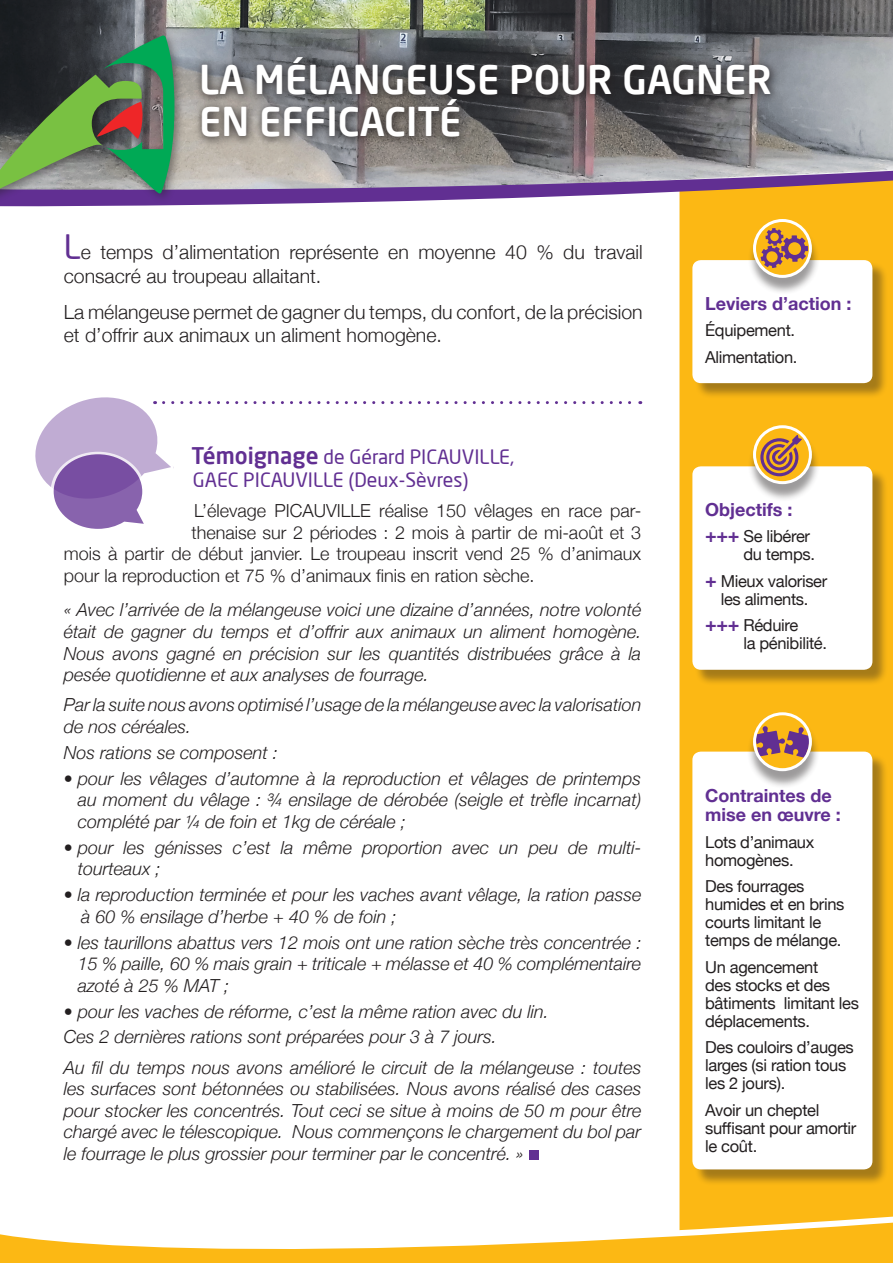
<style>
.page{position:relative;width:893px;height:1263px;background:#fff}
.page>*{position:absolute;margin:0;border:0;box-sizing:border-box;transform-origin:0 0}
.t1{font:500 39px "Neo Sans Pro";color:#fff}
.t2{font:300 19.5px/23.4px "Helvetica Neue";color:#231f20}
.neo_tableau{font:19.5px/23.4px "Neo Sans Pro";color:#612f92}
.t3{font:italic 300 18px/21.6px "Helvetica Neue";color:#231f20;text-align:justify}
.t4{font:300 18px "Helvetica Neue";color:#231f20}
.neo_tableau-2{font:700 18px/19.5px "Helvetica Neue";color:#612f92}
.neo_tableau-3{font:16.5px/18px "Helvetica Neue";letter-spacing:-.02em;color:#231f20}
.s1{font-family:"Neo Sans Pro";font-weight:400;font-size:33px;color:#612f92}
.s2{font-weight:500;font-size:22.5px}
.s3{font-weight:700;font-size:19.5px;color:#612f92}
</style>
<div class="page">
<div style="left:679px;top:214px;width:214px;height:996px;background:#fcb814"></div>
<img style="left:0;top:0;width:893px;height:137px">
<svg style="left:194px;top:50px;width:586px;height:87px;background:#585658"></svg>
<svg style="left:0;top:1210px;width:893px;height:53px"></svg>
<div style="left:529px;top:1151px;width:9px;height:9px;background:#612f92"></div>
<svg style="left:0;top:137px;width:893px;height:77px;background:#ad9c9b"></svg>
<div style="left:0;top:30px;width:187px;height:175px;background:#231f20;opacity:.5"></div>
<svg style="left:0;top:36px;width:175px;height:157px;background:#537151"></svg>
<svg style="left:35px;top:397px;width:606px;height:132px"></svg>
<div style="left:694px;top:262px;width:194px;height:137px;background:#231f20;opacity:.4"></div>
<div style="left:692px;top:260px;width:180px;height:123px;background:#fff;border-radius:9px"></div>
<div style="left:748px;top:223px;width:72px;height:73px;background:#231f20;opacity:.45"></div>
<svg style="left:754px;top:220px;width:56px;height:56px"></svg>
<svg style="left:761px;top:228px;width:47px;height:40px;background:#bf854f"></svg>
<div style="left:753px;top:219px;width:59px;height:59px;border:3px solid #fff;border-radius:50%"></div>
<div style="left:694px;top:468px;width:194px;height:218px;background:#231f20;opacity:.4"></div>
<div style="left:692px;top:466px;width:180px;height:204px;background:#fff;border-radius:9px"></div>
<div style="left:748px;top:429px;width:72px;height:73px;background:#231f20;opacity:.45"></div>
<svg style="left:754px;top:427px;width:56px;height:56px"></svg>
<svg style="left:760px;top:435px;width:42px;height:41px;background:#bb804e"></svg>
<div style="left:753px;top:425px;width:59px;height:59px;border:3px solid #fff;border-radius:50%"></div>
<div style="left:694px;top:753px;width:194px;height:433px;background:#231f20;opacity:.4"></div>
<div style="left:692px;top:752px;width:180px;height:417px;background:#fff;border-radius:9px"></div>
<div style="left:747px;top:716px;width:73px;height:73px;background:#231f20;opacity:.45"></div>
<svg style="left:754px;top:714px;width:56px;height:56px"></svg>
<svg style="left:755px;top:726px;width:55px;height:32px;background:#a46e65"></svg>
<div style="left:753px;top:712px;width:59px;height:59px;border:3px solid #fff;border-radius:50%"></div>
<p class="t1" style="left:199px;top:55px;width:574px">LA MÉLANGEUSE POUR GAGNER</p>
<p class="t1" style="left:199px;top:97px;width:264px">EN EFFICACITÉ</p>
<p class="t2" style="left:64px;top:239px;width:581px"><span class="s1">L</span>e temps d’alimentation représente en moyenne 40 % du travail consacré au troupeau allaitant.</p>
<p class="t2" style="left:64px;top:299px;width:580px">La mélangeuse permet de gagner du temps, du confort, de la précision et d’offrir aux animaux un aliment homogène.</p>
<p class="neo_tableau" style="left:191px;top:444px;width:324px"><span class="s2">Témoignage</span> de Gérard PICAUVILLE,<br>GAEC PICAUVILLE (Deux-Sèvres)</p>
<p class="t4" style="left:194px;top:496px;width:448px">L’élevage PICAUVILLE réalise 150 vêlages en race par-</p>
<p class="t4" style="left:191px;top:518px;width:451px">thenaise sur 2 périodes : 2 mois à partir de mi-août et 3</p>
<p class="t4" style="left:64px;top:539px;width:579px">mois à partir de début janvier. Le troupeau inscrit vend 25 % d’animaux</p>
<p class="t4" style="left:64px;top:561px;width:472px">pour la reproduction et 75 % d’animaux finis en ration sèche.</p>
<p class="t3" style="left:64px;top:598px;width:579px">« Avec l’arrivée de la mélangeuse voici une dizaine d’années, notre volonté était de gagner du temps et d’offrir aux animaux un aliment homogène.<br>Nous avons gagné en précision sur les quantités distribuées grâce à la pesée quotidienne et aux analyses de fourrage.</p>
<p class="t3" style="left:64px;top:693px;width:579px">Par la suite nous avons optimisé l’usage de la mélangeuse avec la valorisation de nos céréales.</p>
<p class="t3" style="left:64px;top:741px;width:216px">Nos rations se composent :</p>
<p class="t3" style="left:78px;top:766px;width:565px;text-indent:-14px">• pour les vêlages d’automne à la reproduction et vêlages de printemps au moment du vêlage : ¾ ensilage de dérobée (seigle et trèfle incarnat) complété par ¼ de foin et 1kg de céréale ;</p>
<p class="t3" style="left:78px;top:835px;width:565px;text-indent:-14px">• pour les génisses c’est la même proportion avec un peu de multi&shy;tourteaux ;</p>
<p class="t3" style="left:81px;top:883px;width:562px;text-indent:-17px">• la reproduction terminée et pour les vaches avant vêlage, la ration passe à 60 % ensilage d’herbe + 40 % de foin ;</p>
<p class="t3" style="left:78px;top:930px;width:565px;text-indent:-14px">• les taurillons abattus vers 12 mois ont une ration sèche très concentrée :<br>15 % paille, 60 % mais grain + triticale + mélasse et 40 % complémentaire azoté à 25 % MAT ;</p>
<p class="t3" style="left:64px;top:999px;width:487px">• pour les vaches de réforme, c’est la même ration avec du lin.</p>
<p class="t3" style="left:64px;top:1025px;width:435px">Ces 2 dernières rations sont préparées pour 3 à 7 jours.</p>
<p class="t3" style="left:64px;top:1055px;width:579px">Au fil du temps nous avons amélioré le circuit de la mélangeuse : toutes les surfaces sont bétonnées ou stabilisées. Nous avons réalisé des cases pour stocker les concentrés. Tout ceci se situe à moins de 50 m pour être chargé avec le télescopique. Nous commençons le chargement du bol par le fourrage le plus grossier pour terminer par le concentré. »</p>
<p class="neo_tableau-2" style="left:705px;top:292px;width:148px">Leviers d’action :</p>
<p class="neo_tableau-3" style="left:705px;top:320px;width:91px">Équipement.</p>
<p class="neo_tableau-3" style="left:705px;top:347px;width:94px">Alimentation.</p>
<p class="neo_tableau-2" style="left:705px;top:499px;width:89px">Objectifs :</p>
<p class="neo_tableau-3" style="left:743px;top:526px;width:73px;text-indent:-38px"><span class="s3">+++</span> Se libérer du temps.</p>
<p class="neo_tableau-3" style="left:705px;top:571px;width:124px;text-align:center"><span class="s3">+</span> Mieux valoriser les aliments.</p>
<p class="neo_tableau-3" style="left:743px;top:615px;width:85px;text-indent:-38px"><span class="s3">+++</span> Réduire<br>la pénibilité.</p>
<p class="neo_tableau-2" style="left:705px;top:784px;width:137px">Contraintes de mise en œuvre :</p>
<p class="neo_tableau-3" style="left:705px;top:831px;width:111px">Lots d’animaux homogènes.</p>
<p class="neo_tableau-3" style="left:705px;top:876px;width:141px">Des fourrages humides et en brins courts limitant le temps de mélange.</p>
<p class="neo_tableau-3" style="left:705px;top:956px;width:155px">Un agencement<br>des stocks et des bâtiments limitant les déplacements.</p>
<p class="neo_tableau-3" style="left:705px;top:1037px;width:150px">Des couloirs d’auges larges (si ration tous les 2 jours).</p>
<p class="neo_tableau-3" style="left:705px;top:1099px;width:153px">Avoir un cheptel suffisant pour amortir le coût.</p>
</div>
